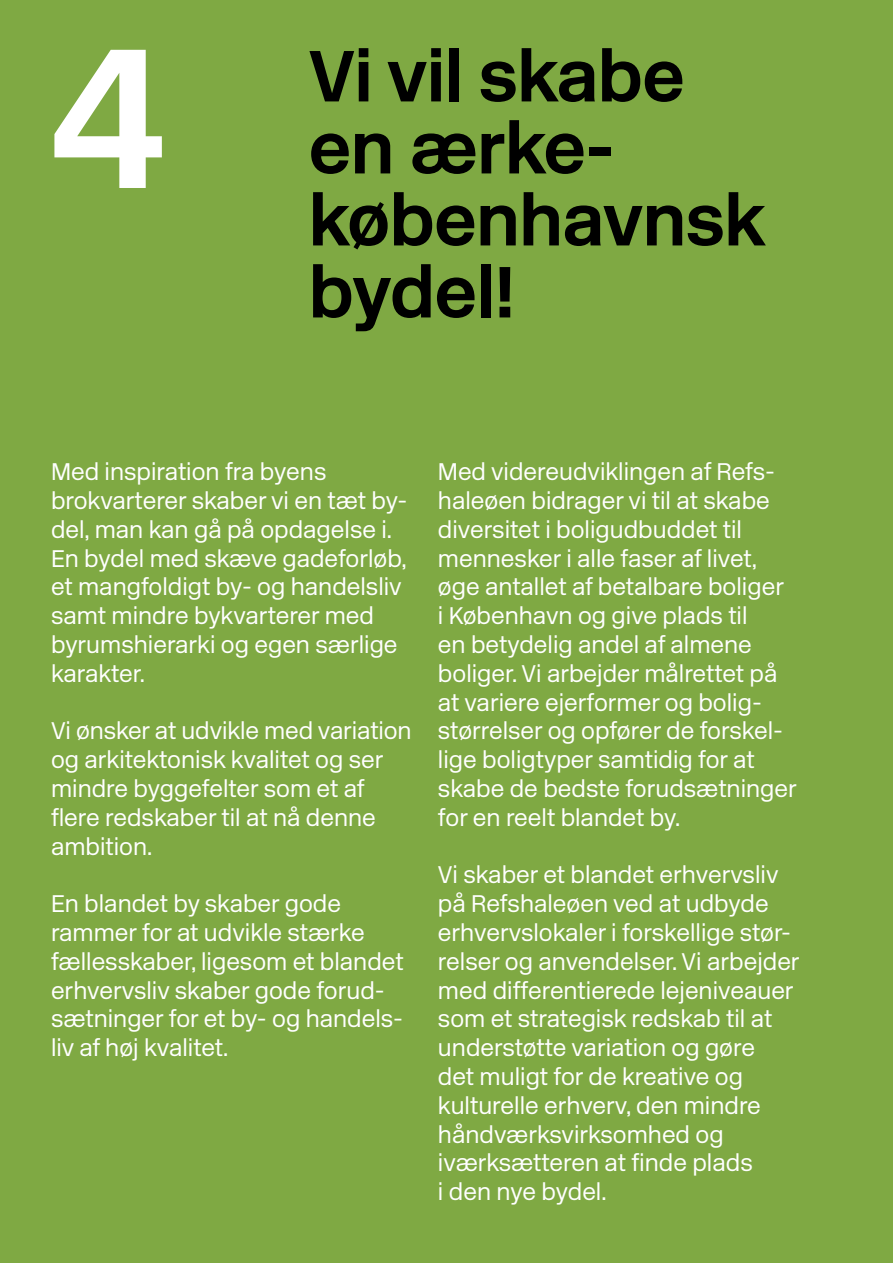
<style>
.page{position:relative;width:893px;height:1263px;background:#7fa943}
.page>*{position:absolute;margin:0;border:0;box-sizing:border-box;transform-origin:0 0}
.t1{font:700 199.65px "New Rail Alphabet";color:#fff}
.t2{font:700 72px/72px "New Rail Alphabet";color:#000}
.t3{font:300 24px/28.8px "New Rail Alphabet";color:#fff}
</style>
<div class="page">
<h1 class="t1" style="left:51px;top:40px;width:118px">4</h1>
<h2 class="t2" style="left:309px;top:46px;width:457px">Vi vil skabe en ærke&shy;københavnsk bydel!</h2>
<p class="t3" style="left:51px;top:458px;width:358px">Med inspiration fra byens brokvarterer skaber vi en tæt by&shy;del, man kan gå på opdagelse i.<br>En bydel med skæve gadeforløb, et mangfoldigt by- og handelsliv samt mindre bykvarterer med byrumshierarki og egen særlige karakter.</p>
<p class="t3" style="left:51px;top:717px;width:362px">Vi ønsker at udvikle med variation og arkitektonisk kvalitet og ser mindre bygge felter som et af flere redskaber til at nå denne ambition.</p>
<p class="t3" style="left:51px;top:890px;width:354px">En blandet by skaber gode rammer for at udvikle stærke fællesskaber, ligesom et blandet erhvervsliv skaber gode forud&shy;sætninger for et by- og handels&shy;liv af høj kvalitet.</p>
<p class="t3" style="left:438px;top:458px;width:360px">Med videreudviklingen af Refs&shy;haleøen bidrager vi til at skabe diversitet i boligudbuddet til mennesker i alle faser af livet, øge antallet af betalbare boliger<br>i København og give plads til<br>en betydelig andel af almene boliger. Vi arbejder målrettet på at variere ejerformer og bolig&shy;størrelser og opfører de forskel&shy;lige boligtyper samtidig for at skabe de bedste forudsætninger for en reelt blandet by.</p>
<p class="t3" style="left:438px;top:861px;width:363px">Vi skaber et blandet erhvervsliv på Refshaleøen ved at udbyde erhvervslokaler i forskellige stør&shy;relser og anvendelser. Vi arbejder med differentierede lejeniveauer som et strategisk redskab til at understøtte variation og gøre<br>det muligt for de kreative og kulturelle erhverv, den mindre håndværksvirksomhed og iværksætteren at finde plads<br>i den nye bydel.</p>
</div>
